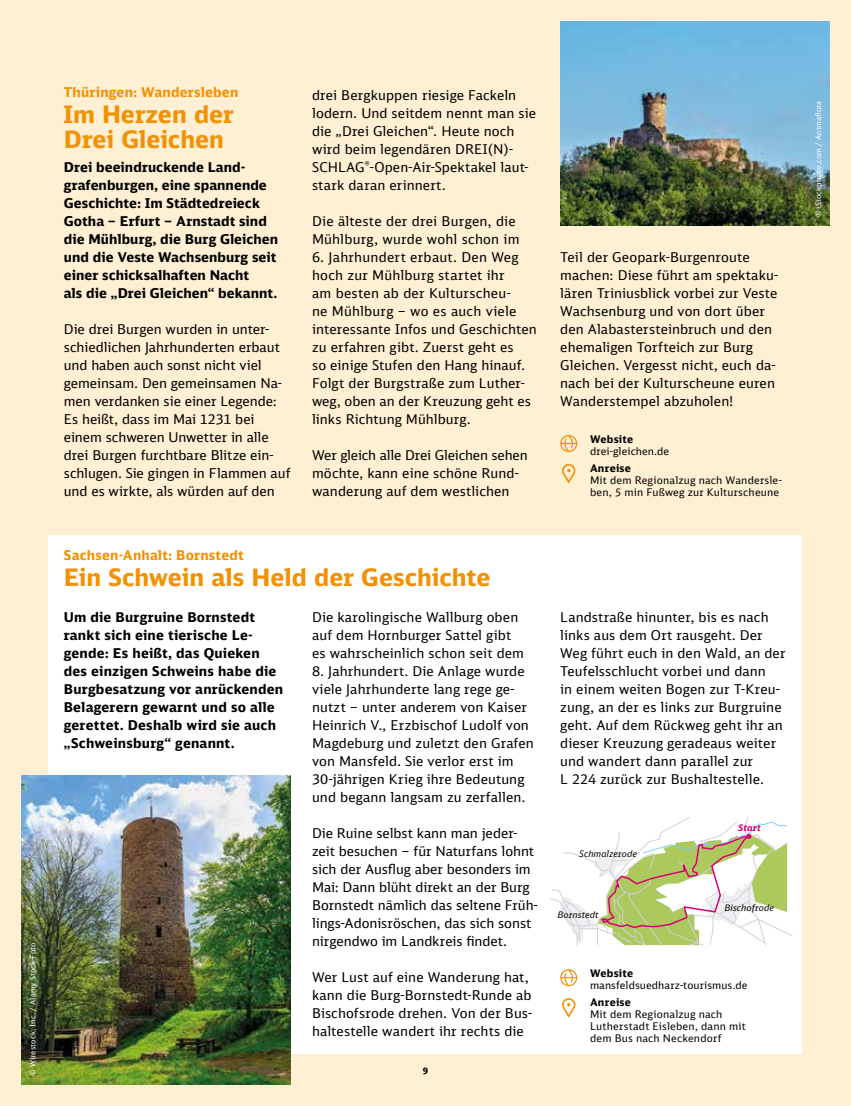
<style>
.page{position:relative;width:851px;height:1106px;background:#fff}
.page>*{position:absolute;margin:0;border:0;box-sizing:border-box;transform-origin:0 0}
.t1{font:700 24px/25.5px "DB Sans";color:#f39100}
.t2{font:13.5px/18px "DB Sans";letter-spacing:.005em;color:#000}
.t3{font:700 13.5px/18px "DB Sans";letter-spacing:.01em;color:#000}
.t4{font:700 13.5px "DB Sans";letter-spacing:.015em;color:#f39100}
.t5{font:10.5px/12px "DB Sans";letter-spacing:.015em;color:#000}
.t6{font:700 10.5px "DB Sans";letter-spacing:.02em;color:#000}
.t7{font:italic 9px "DB Sans";letter-spacing:.01em;color:#000}
.t8{font:italic 700 9px "DB Sans";letter-spacing:.015em;color:#db0077}
.t9{font:700 9px "DB Sans";color:#000}
.t10{font:7.5px "DB Sans";letter-spacing:.02em;color:#fff}
</style>
<div class="page">
<div style="left:0;top:0;width:850px;height:1106px;background:#ffefd3"></div>
<div style="left:49px;top:535px;width:752px;height:519px;background:#fff"></div>
<svg style="left:560px;top:435px;width:17px;height:17px"></svg>
<svg style="left:562px;top:464px;width:13px;height:19px"></svg>
<svg style="left:560px;top:969px;width:17px;height:17px"></svg>
<svg style="left:562px;top:998px;width:13px;height:19px"></svg>
<img style="left:21px;top:775px;width:270px;height:309px">
<img style="left:560px;top:21px;width:269px;height:205px">
<svg style="left:550px;top:817px;width:243px;height:129px"></svg>
<p class="t10" style="left:28px;top:1076px;width:135px;rotate:-90deg">© Wirestock, Inc. / Alamy Stock Foto</p>
<p class="t4" style="left:64px;top:84px;width:176px">Thüringen: Wandersleben</p>
<h1 class="t1" style="left:63px;top:101px;width:172px">Im Herzen der<br>Drei Gleichen</h1>
<p class="t3" style="left:64px;top:157px;width:216px">Drei beeindruckende Land&shy;grafenburgen, eine spannende<br>Geschichte: Im Städtedreieck<br>Gotha – Erfurt – Arnstadt sind die Mühlburg, die Burg Gleichen und die Veste Wachsenburg seit einer schicksalhaften Nacht<br>als die „Drei Gleichen“ bekannt.</p>
<p class="t2" style="left:64px;top:320px;width:228px">Die drei Burgen wurden in unter&shy;schiedlichen Jahrhunderten erbaut und haben auch sonst nicht viel gemeinsam. Den gemeinsamen Na&shy;men verdanken sie einer Legende:<br>Es heißt, dass im Mai 1231 bei einem schweren Unwetter in alle drei Burgen furchtbare Blitze ein&shy;schlugen. Sie gingen in Flammen auf und es wirkte, als würden auf den</p>
<p class="t2" style="left:312px;top:85px;width:225px">drei Bergkuppen riesige Fackeln lodern. Und seitdem nennt man sie die „Drei Gleichen“. Heute noch wird beim legendären DREI(N)-<br>SCHLAG<sup>®</sup>-Open-Air-Spektakel laut&shy;stark daran erinnert.</p>
<p class="t2" style="left:312px;top:212px;width:209px">Die älteste der drei Burgen, die<br>Mühlburg, wurde wohl schon im</p>
<p class="t2" style="left:312px;top:248px;width:226px">6. Jahrhundert erbaut. Den Weg hoch zur Mühlburg startet ihr<br>am besten ab der Kulturscheu-<br>ne Mühlburg – wo es auch viele interessante Infos und Geschichten zu erfahren gibt. Zuerst geht es<br>so einige Stufen den Hang hinauf.<br>Folgt der Burgstraße zum Luther&shy;weg, oben an der Kreuzung geht es links Richtung Mühlburg.</p>
<p class="t2" style="left:312px;top:446px;width:217px">Wer gleich alle Drei Gleichen sehen möchte, kann eine schöne Rund&shy;wanderung auf dem westlichen</p>
<p class="t2" style="left:560px;top:248px;width:219px">Teil der Geopark-Burgenroute machen: Diese führt am spektaku&shy;lären Triniusblick vorbei zur Veste<br>Wachsenburg und von dort über den Alabastersteinbruch und den ehemaligen Torfteich zur Burg<br>Gleichen. Vergesst nicht, euch da&shy;nach bei der Kulturscheune euren<br>Wanderstempel abzuholen!</p>
<p class="t6" style="left:590px;top:432px;width:45px">Website</p>
<p class="t5" style="left:590px;top:445px;width:81px">drei-gleichen.de</p>
<p class="t6" style="left:590px;top:461px;width:43px">Anreise</p>
<p class="t5" style="left:590px;top:474px;width:193px">Mit dem Regionalzug nach Wandersle&shy;ben, 5 min Fußweg zur Kulturscheune</p>
<p class="t4" style="left:64px;top:547px;width:181px">Sachsen-Anhalt: Bornstedt</p>
<h1 class="t1" style="left:64px;top:564px;width:428px">Ein Schwein als Held der Geschichte</h1>
<p class="t3" style="left:64px;top:608px;width:221px">Um die Burgruine Bornstedt rankt sich eine tierische Le&shy;gende: Es heißt, das Quieken des einzigen Schweins habe die<br>Burgbesatzung vor anrückenden<br>Belagerern gewarnt und so alle gerettet. Deshalb wird sie auch „Schweinsburg“ genannt.</p>
<p class="t2" style="left:312px;top:608px;width:213px">Die karolingische Wallburg oben auf dem Hornburger Sattel gibt es wahrscheinlich schon seit dem</p>
<p class="t2" style="left:312px;top:662px;width:223px">8. Jahrhundert. Die Anlage wurde viele Jahrhunderte lang rege ge&shy;nutzt – unter anderem von Kaiser Heinrich V., Erzbischof Ludolf von Magdeburg und zuletzt den Grafen von Mansfeld. Sie verlor erst im 30-jährigen Krieg ihre Bedeutung und begann langsam zu zerfallen.</p>
<p class="t2" style="left:312px;top:824px;width:227px">Die Ruine selbst kann man jeder&shy;zeit besuchen – für Naturfans lohnt sich der Ausflug aber besonders im Mai: Dann blüht direkt an der Burg Bornstedt nämlich das seltene Früh&shy;lings-Adonisröschen, das sich sonst nirgendwo im Landkreis findet.</p>
<p class="t2" style="left:312px;top:968px;width:222px">Wer Lust auf eine Wanderung hat, kann die Burg-Bornstedt-Runde ab Bischofsrode drehen. Von der Bus&shy;haltestelle wandert ihr rechts die</p>
<p class="t9" style="left:422px;top:1065px;width:7px">9</p>
<p class="t2" style="left:560px;top:608px;width:227px">Landstraße hinunter, bis es nach links aus dem Ort rausgeht. Der<br>Weg führt euch in den Wald, an der<br>Teufelsschlucht vorbei und dann<br>in einem weiten Bogen zur T-Kreu&shy;zung, an der es links zur Burgruine geht. Auf dem Rückweg geht ihr an dieser Kreuzung geradeaus weiter und wandert dann parallel zur<br>L 224 zurück zur Bushaltestelle.</p>
<p class="t7" style="left:579px;top:847px;width:59px">Schmalzerode</p>
<p class="t7" style="left:557px;top:909px;width:42px">Bornstedt</p>
<p class="t8" style="left:738px;top:822px;width:24px">Start</p>
<p class="t7" style="left:724px;top:901px;width:51px">Bischofrode</p>
<p class="t6" style="left:590px;top:966px;width:45px">Website</p>
<p class="t5" style="left:590px;top:979px;width:159px">mansfeldsuedharz-tourismus.de</p>
<p class="t6" style="left:590px;top:995px;width:43px">Anreise</p>
<p class="t5" style="left:590px;top:1008px;width:157px">Mit dem Regionalzug nach<br>Lutherstadt Eisleben, dann mit dem Bus nach Neckendorf</p>
<p class="t10" style="left:813px;top:217px;width:118px;rotate:-90deg">© iStockphoto.com / Animaflora</p>
</div>
